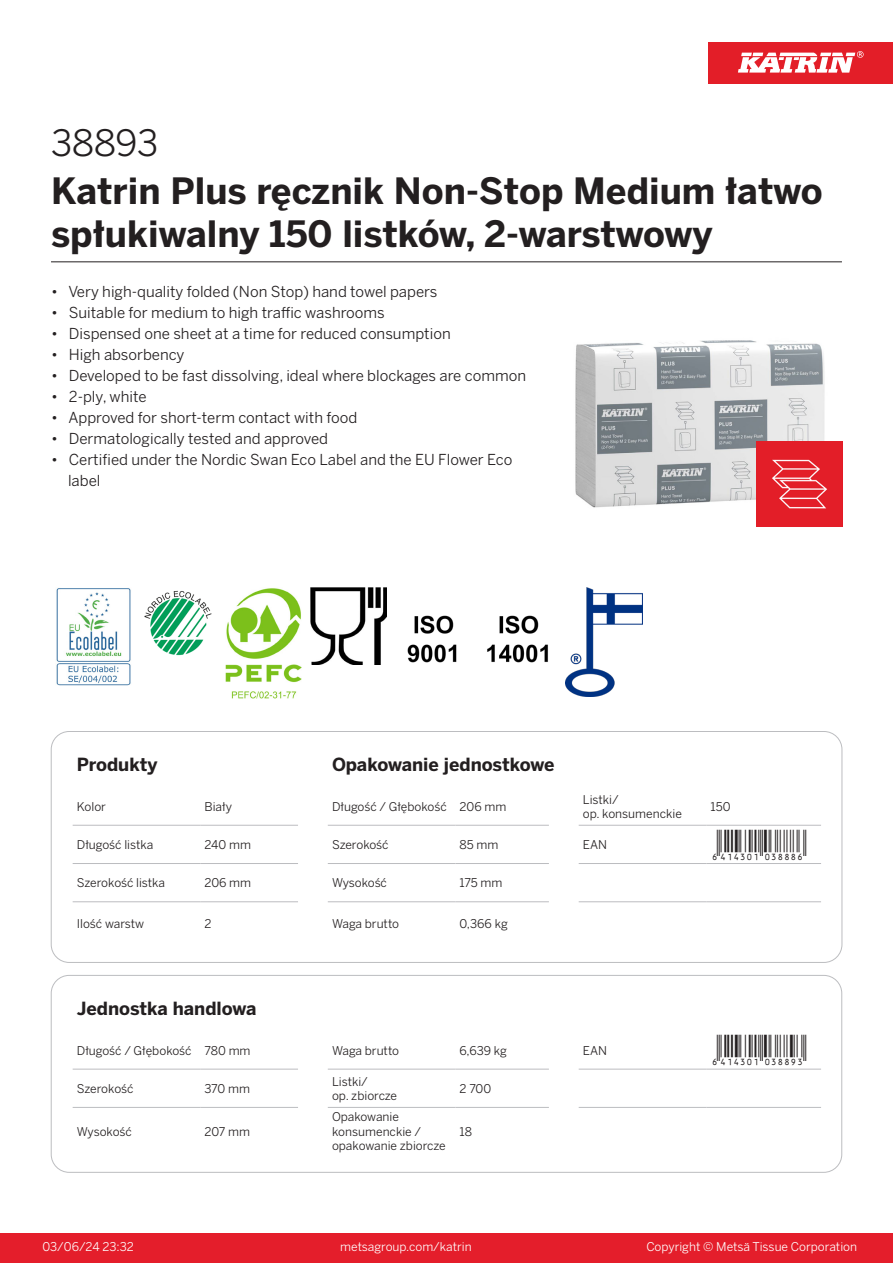
<style>
.page{position:relative;width:893px;height:1263px;background:#fff}
.page>*{position:absolute;margin:0;border:0;box-sizing:border-box;transform-origin:0 0}
.Product_Name{font:700 36px/43.2px "Benton Sans";color:#231f20}
.External_material_co{font:36px "Benton Sans";letter-spacing:-.005em;color:#231f20}
.T_EAN{font:30px "Viisas EAN Matala";color:#231f20}
.T_TableHeader{font:700 18px "Benton Sans";color:#231f20}
.MarketingBullets{font:15px/21px "Benton Sans";color:#231f20}
.T_TableBody{font:12px/14.4px "Benton Sans";color:#231f20}
.t1{font:12px "Benton Sans";color:#fff}
</style>
<div class="page">
<div style="left:0;top:1233px;width:893px;height:30px;background:#e41e2b"></div>
<div style="left:708px;top:43px;width:185px;height:41px;background:#e31e28"></div>
<svg style="left:738px;top:51px;width:126px;height:22px"></svg>
<hr style="left:73px;top:825px;width:127px;height:1px;background:#bcbdc0">
<hr style="left:200px;top:825px;width:98px;height:1px;background:#bcbdc0">
<hr style="left:328px;top:825px;width:127px;height:1px;background:#bcbdc0">
<hr style="left:455px;top:825px;width:94px;height:1px;background:#bcbdc0">
<hr style="left:579px;top:825px;width:127px;height:1px;background:#bcbdc0">
<hr style="left:706px;top:825px;width:115px;height:1px;background:#bcbdc0">
<hr style="left:73px;top:863px;width:127px;height:1px;background:#bcbdc0">
<hr style="left:200px;top:863px;width:98px;height:1px;background:#bcbdc0">
<hr style="left:328px;top:863px;width:127px;height:1px;background:#bcbdc0">
<hr style="left:455px;top:863px;width:94px;height:1px;background:#bcbdc0">
<hr style="left:579px;top:863px;width:127px;height:1px;background:#bcbdc0">
<hr style="left:706px;top:863px;width:115px;height:1px;background:#bcbdc0">
<hr style="left:73px;top:901px;width:127px;height:1px;background:#bcbdc0">
<hr style="left:200px;top:901px;width:98px;height:1px;background:#bcbdc0">
<hr style="left:328px;top:901px;width:127px;height:1px;background:#bcbdc0">
<hr style="left:455px;top:901px;width:94px;height:1px;background:#bcbdc0">
<hr style="left:579px;top:901px;width:127px;height:1px;background:#bcbdc0">
<hr style="left:706px;top:901px;width:115px;height:1px;background:#bcbdc0">
<div style="left:51px;top:731px;width:791px;height:232px;border:1px solid #bcbdc0;border-radius:18px"></div>
<hr style="left:73px;top:1069px;width:127px;height:1px;background:#bcbdc0">
<hr style="left:200px;top:1069px;width:98px;height:1px;background:#bcbdc0">
<hr style="left:328px;top:1069px;width:127px;height:1px;background:#bcbdc0">
<hr style="left:455px;top:1069px;width:94px;height:1px;background:#bcbdc0">
<hr style="left:579px;top:1069px;width:127px;height:1px;background:#bcbdc0">
<hr style="left:706px;top:1069px;width:115px;height:1px;background:#bcbdc0">
<hr style="left:73px;top:1107px;width:127px;height:1px;background:#bcbdc0">
<hr style="left:200px;top:1107px;width:98px;height:1px;background:#bcbdc0">
<hr style="left:328px;top:1107px;width:127px;height:1px;background:#bcbdc0">
<hr style="left:455px;top:1107px;width:94px;height:1px;background:#bcbdc0">
<hr style="left:579px;top:1107px;width:127px;height:1px;background:#bcbdc0">
<hr style="left:706px;top:1107px;width:115px;height:1px;background:#bcbdc0">
<div style="left:51px;top:975px;width:791px;height:197px;border:1px solid #bcbdc0;border-radius:18px"></div>
<img style="left:575px;top:340px;width:263px;height:187px">
<img style="left:56px;top:588px;width:75px;height:98px">
<img style="left:144px;top:590px;width:68px;height:66px">
<img style="left:225px;top:588px;width:77px;height:111px">
<img style="left:310px;top:587px;width:77px;height:77px">
<img style="left:407px;top:615px;width:50px;height:48px">
<img style="left:487px;top:615px;width:61px;height:48px">
<img style="left:566px;top:587px;width:76px;height:110px">
<img style="left:757px;top:442px;width:85px;height:85px">
<hr style="left:51px;top:261px;width:791px;height:1px;background:#231f20">
<p class="External_material_co" style="left:51px;top:121px;width:109px">38893</p>
<p class="Product_Name" style="left:51px;top:170px;width:773px">Katrin Plus ręcznik Non-Stop Medium łatwo spłukiwalny 150 listków, 2-warstwowy</p>
<p class="MarketingBullets" style="left:51px;top:281px;width:388px">• Very high-quality folded (Non Stop) hand towel papers</p>
<p class="MarketingBullets" style="left:51px;top:302px;width:335px">• Suitable for medium to high traffic washrooms</p>
<p class="MarketingBullets" style="left:51px;top:323px;width:401px">• Dispensed one sheet at a time for reduced consumption</p>
<p class="MarketingBullets" style="left:51px;top:344px;width:135px">• High absorbency</p>
<p class="MarketingBullets" style="left:51px;top:365px;width:477px">• Developed to be fast dissolving, ideal where blockages are common</p>
<p class="MarketingBullets" style="left:51px;top:386px;width:97px">• 2-ply, white</p>
<p class="MarketingBullets" style="left:51px;top:407px;width:308px">• Approved for short-term contact with food</p>
<p class="MarketingBullets" style="left:51px;top:428px;width:279px">• Dermatologically tested and approved</p>
<p class="MarketingBullets" style="left:68px;top:449px;width:446px;text-indent:-17px">• Certified under the Nordic Swan Eco Label and the EU Flower Eco label</p>
<p class="T_TableHeader" style="left:77px;top:753px;width:82px">Produkty</p>
<p class="T_TableHeader" style="left:332px;top:753px;width:224px">Opakowanie jednostkowe</p>
<p class="T_TableBody" style="left:77px;top:799px;width:31px">Kolor</p>
<p class="T_TableBody" style="left:204px;top:799px;width:29px">Biały</p>
<p class="T_TableBody" style="left:332px;top:799px;width:116px">Długość / Głębokość</p>
<p class="T_TableBody" style="left:460px;top:799px;width:48px">206 mm</p>
<p class="T_TableBody" style="left:583px;top:792px;width:37px">Listki/</p>
<p class="T_TableBody" style="left:583px;top:806px;width:100px">op. konsumenckie</p>
<p class="T_TableBody" style="left:710px;top:799px;width:22px">150</p>
<p class="T_TableBody" style="left:77px;top:837px;width:78px">Długość listka</p>
<p class="T_TableBody" style="left:204px;top:837px;width:48px">240 mm</p>
<p class="T_TableBody" style="left:332px;top:837px;width:58px">Szerokość</p>
<p class="T_TableBody" style="left:460px;top:837px;width:40px">85 mm</p>
<p class="T_TableBody" style="left:583px;top:837px;width:26px">EAN</p>
<p class="T_EAN" style="left:710px;top:829px;width:97px">*6414301038886*</p>
<p class="T_TableBody" style="left:77px;top:876px;width:90px">Szerokość listka</p>
<p class="T_TableBody" style="left:204px;top:876px;width:48px">206 mm</p>
<p class="T_TableBody" style="left:332px;top:876px;width:56px">Wysokość</p>
<p class="T_TableBody" style="left:460px;top:876px;width:44px">175 mm</p>
<p class="T_TableBody" style="left:77px;top:916px;width:69px">Ilość warstw</p>
<p class="T_TableBody" style="left:204px;top:916px;width:9px">2</p>
<p class="T_TableBody" style="left:332px;top:916px;width:69px">Waga brutto</p>
<p class="T_TableBody" style="left:460px;top:916px;width:50px">0,366 kg</p>
<p class="T_TableHeader" style="left:77px;top:997px;width:181px">Jednostka handlowa</p>
<p class="T_TableBody" style="left:77px;top:1043px;width:116px">Długość / Głębokość</p>
<p class="T_TableBody" style="left:204px;top:1043px;width:48px">780 mm</p>
<p class="T_TableBody" style="left:332px;top:1043px;width:69px">Waga brutto</p>
<p class="T_TableBody" style="left:460px;top:1043px;width:49px">6,639 kg</p>
<p class="T_TableBody" style="left:583px;top:1043px;width:26px">EAN</p>
<p class="T_EAN" style="left:710px;top:1034px;width:97px">*6414301038893*</p>
<p class="T_TableBody" style="left:77px;top:1081px;width:58px">Szerokość</p>
<p class="T_TableBody" style="left:204px;top:1081px;width:47px">370 mm</p>
<p class="T_TableBody" style="left:332px;top:1074px;width:37px">Listki/</p>
<p class="T_TableBody" style="left:332px;top:1089px;width:67px">op. zbiorcze</p>
<p class="T_TableBody" style="left:460px;top:1081px;width:33px">2 700</p>
<p class="T_TableBody" style="left:77px;top:1124px;width:56px">Wysokość</p>
<p class="T_TableBody" style="left:204px;top:1124px;width:47px">207 mm</p>
<p class="T_TableBody" style="left:332px;top:1109px;width:115px">Opakowanie konsumenckie / opakowanie zbiorcze</p>
<p class="T_TableBody" style="left:460px;top:1124px;width:14px">18</p>
<p class="t1" style="left:43px;top:1239px;width:93px">03/06/24 23:32</p>
<p class="t1" style="left:340px;top:1239px;width:133px">metsagroup.com/katrin</p>
<p class="t1" style="left:646px;top:1239px;width:212px">Copyright © Metsä Tissue Corporation</p>
</div>
